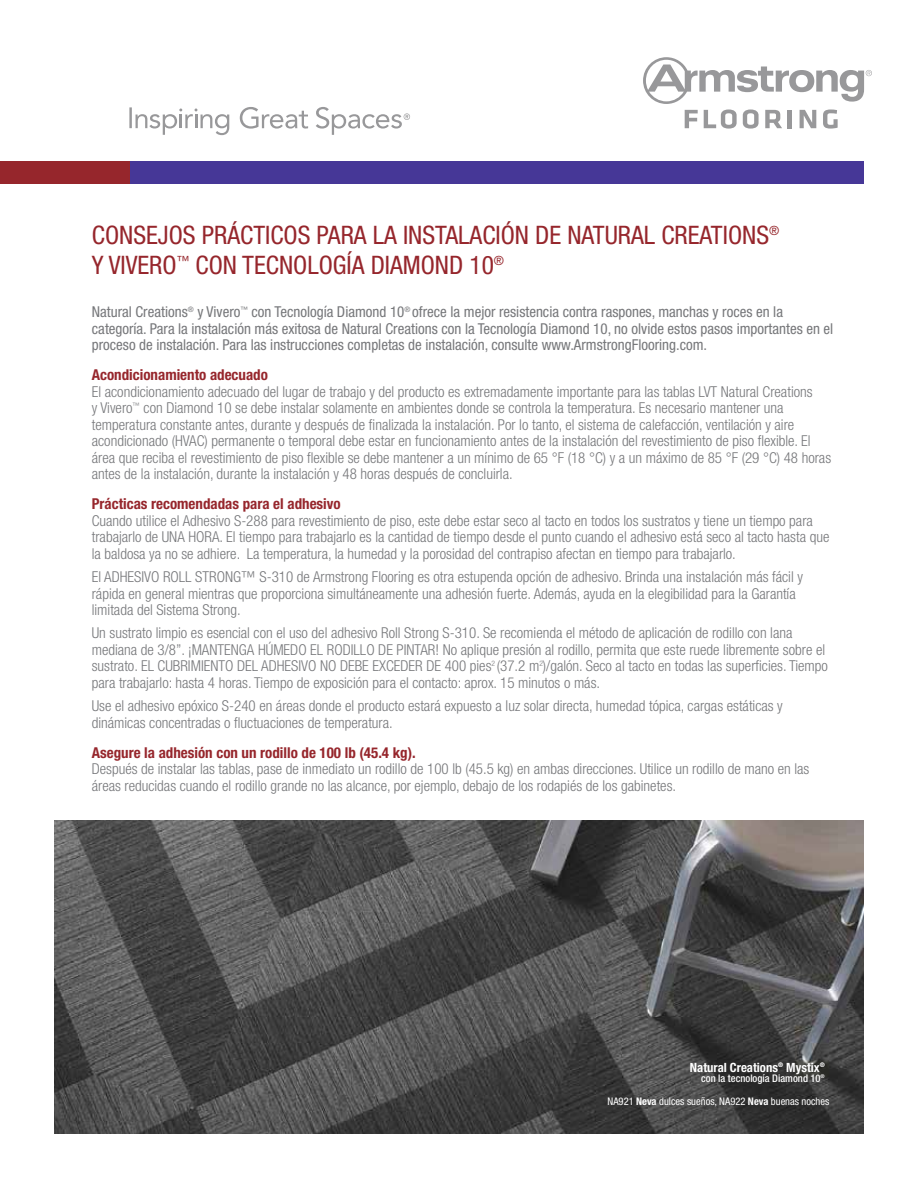
<style>
.page{position:relative;width:918px;height:1188px;background:#fff}
.page>*{position:absolute;margin:0;border:0;box-sizing:border-box;transform-origin:0 0}
.t1{font:condensed 25.5px/30.6px "Helvetica Neue";color:#96262c}
.t2{font:300 condensed 15px/16.5px "Helvetica Neue";color:#76777a}
.t3{font:condensed 15px/16.5px "Helvetica Neue";color:#76777a}
.t4{font:700 condensed 15px "Helvetica Neue";color:#96262c}
.t5{font:700 condensed 12.75px "Helvetica Neue";color:#fff}
.t6{font:condensed 10.5px "Helvetica Neue";color:#fff}
.t7{font:500 condensed 10.5px "Helvetica Neue";color:#fff}
.s1{font-weight:700}
</style>
<div class="page">
<div style="left:105px;top:161px;width:759px;height:23px;background:#463797"></div>
<div style="left:0;top:161px;width:130px;height:23px;background:#96262c"></div>
<svg style="left:240px;top:107px;width:68px;height:22px"></svg>
<svg style="left:129px;top:107px;width:100px;height:28px"></svg>
<svg style="left:316px;top:107px;width:94px;height:28px"></svg>
<svg style="left:643px;top:57px;width:229px;height:72px"></svg>
<img style="left:54px;top:821px;width:810px;height:313px">
<h1 class="t1" style="left:92px;top:219px;width:689px">CONSEJOS PRÁCTICOS PARA LA INSTALACIÓN DE NATURAL CREATIONS<sup>®<br></sup>Y VIVERO<sup>™</sup> CON TECNOLOGÍA DIAMOND 10<sup>®</sup></h1>
<p class="t3" style="left:92px;top:304px;width:743px">Natural Creations<sup>®</sup> y Vivero<sup>™</sup> con Tecnología Diamond 10<sup>®</sup> ofrece la mejor resistencia contra raspones, manchas y roces en la categoría. Para la instalación más exitosa de Natural Creations con la Tecnología Diamond 10, no olvide estos pasos importantes en el proceso de instalación. Para las instrucciones completas de instalación, consulte www.ArmstrongFlooring.com.</p>
<p class="t4" style="left:92px;top:366px;width:178px">Acondicionamiento adecuado</p>
<p class="t2" style="left:92px;top:383px;width:741px">El acondicionamiento adecuado del lugar de trabajo y del producto es extremadamente importante para las tablas LVT Natural Creations<br>y Vivero<sup>™</sup> con Diamond 10 se debe instalar solamente en ambientes donde se controla la temperatura. Es necesario mantener una temperatura constante antes, durante y después de finalizada la instalación. Por lo tanto, el sistema de calefacción, ventilación y aire acondicionado (HVAC) permanente o temporal debe estar en funcionamiento antes de la instalación del revestimiento de piso flexible. El área que reciba el revestimiento de piso flexible se debe mantener a un mínimo de 65 °F (18 °C) y a un máximo de 85 °F (29 °C) 48 horas antes de la instalación, durante la instalación y 48 horas después de concluirla.</p>
<p class="t4" style="left:92px;top:495px;width:250px">Prácticas recomendadas para el adhesivo</p>
<p class="t2" style="left:92px;top:512px;width:739px">Cuando utilice el Adhesivo S-288 para revestimiento de piso, este debe estar seco al tacto en todos los sustratos y tiene un tiempo para trabajarlo de UNA HORA. El tiempo para trabajarlo es la cantidad de tiempo desde el punto cuando el adhesivo está seco al tacto hasta que la baldosa ya no se adhiere. La temperatura, la humedad y la porosidad del contrapiso afectan en tiempo para trabajarlo.</p>
<p class="t2" style="left:92px;top:569px;width:713px">El ADHESIVO ROLL STRONG™ S-310 de Armstrong Flooring es otra estupenda opción de adhesivo. Brinda una instalación más fácil y rápida en general mientras que proporciona simultáneamente una adhesión fuerte. Además, ayuda en la elegibilidad para la Garantía limitada del Sistema Strong.</p>
<p class="t2" style="left:92px;top:625px;width:738px">Un sustrato limpio es esencial con el uso del adhesivo Roll Strong S-310. Se recomienda el método de aplicación de rodillo con lana mediana de 3/8”. ¡MANTENGA HÚMEDO EL RODILLO DE PINTAR! No aplique presión al rodillo, permita que este ruede libremente sobre el sustrato. EL CUBRIMIENTO DEL ADHESIVO NO DEBE EXCEDER DE 400 pies<sup>2</sup> (37.2 m<sup>2</sup>)/galón. Seco al tacto en todas las superficies. Tiempo para trabajarlo: hasta 4 horas. Tiempo de exposición para el contacto: aprox. 15 minutos o más.</p>
<p class="t2" style="left:92px;top:698px;width:693px">Use el adhesivo epóxico S-240 en áreas donde el producto estará expuesto a luz solar directa, humedad tópica, cargas estáticas y dinámicas concentradas o fluctuaciones de temperatura.</p>
<p class="t4" style="left:92px;top:743px;width:325px">Asegure la adhesión con un rodillo de 100 lb (45.4 kg).</p>
<p class="t2" style="left:92px;top:761px;width:719px">Después de instalar las tablas, pase de inmediato un rodillo de 100 lb (45.5 kg) en ambas direcciones. Utilice un rodillo de mano en las áreas reducidas cuando el rodillo grande no las alcance, por ejemplo, debajo de los rodapiés de los gabinetes.</p>
<p class="t5" style="left:690px;top:1059px;width:136px">Natural Creations<sup>®</sup> Mystix<sup>®</sup></p>
<p class="t7" style="left:701px;top:1072px;width:125px">con la tecnología Diamond 10<sup>®</sup></p>
<p class="t6" style="left:608px;top:1096px;width:223px">NA921 <span class="s1">Neva</span> dulces sueños, NA922 <span class="s1">Neva</span> buenas noches</p>
</div>
